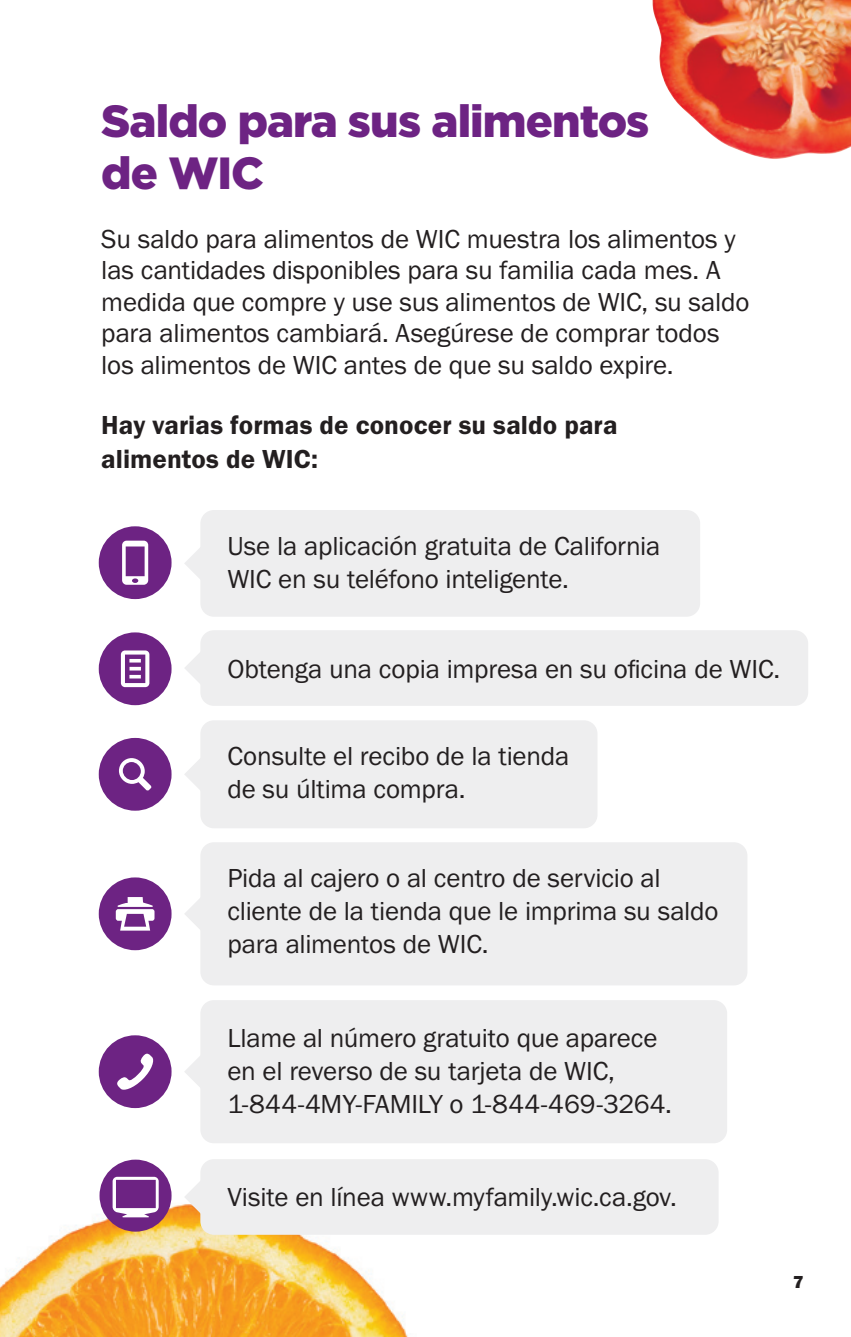
<style>
.page{position:relative;width:851px;height:1337px;background:#fff}
.page>*{position:absolute;margin:0;border:0;box-sizing:border-box;transform-origin:0 0}
.t1{font:900 45px/51.8px "Gotham";letter-spacing:-.02em;color:#6d2383}
.t2{font:27px/32.6px "Franklin Gothic URW Boo";letter-spacing:-.005em;color:#231f20}
.t3{font:27px/33.8px "Franklin Gothic URW Dem";letter-spacing:.005em;color:#231f20}
.t4{font:18px "Franklin Gothic URW Hea";color:#231f20}
</style>
<div class="page">
<img style="left:0;top:1195px;width:446px;height:141px">
<svg style="left:184px;top:548px;width:16px;height:31px"></svg>
<div style="left:200px;top:510px;width:500px;height:107px;background:#eeeeef;border-radius:14px"></div>
<div style="left:200px;top:630px;width:608px;height:76px;background:#eeeeef;border-radius:13px"></div>
<div style="left:200px;top:720px;width:397px;height:108px;background:#eeeeef;border-radius:14px"></div>
<div style="left:200px;top:842px;width:547px;height:143px;background:#eeeeef;border-radius:14px"></div>
<div style="left:200px;top:1000px;width:527px;height:143px;background:#eeeeef;border-radius:14px"></div>
<div style="left:200px;top:1159px;width:518px;height:75px;background:#eeeeef;border-radius:13px"></div>
<div style="left:99px;top:526px;width:72px;height:73px;background:#6d2383;border-radius:50%"></div>
<svg style="left:122px;top:540px;width:26px;height:45px"></svg>
<svg style="left:185px;top:1056px;width:15px;height:31px"></svg>
<div style="left:99px;top:1035px;width:72px;height:73px;background:#6d2383;border-radius:50%"></div>
<svg style="left:117px;top:1053px;width:37px;height:37px"></svg>
<svg style="left:184px;top:759px;width:16px;height:31px"></svg>
<div style="left:99px;top:738px;width:72px;height:72px;background:#6d2383;border-radius:50%"></div>
<svg style="left:119px;top:758px;width:33px;height:32px"></svg>
<img style="left:652px;top:0;width:198px;height:159px">
<div style="left:99px;top:632px;width:72px;height:73px;background:#6d2383;border-radius:50%"></div>
<svg style="left:121px;top:650px;width:28px;height:37px"></svg>
<svg style="left:185px;top:653px;width:15px;height:30px"></svg>
<svg style="left:184px;top:1182px;width:17px;height:34px"></svg>
<div style="left:99px;top:877px;width:72px;height:73px;background:#6d2383;border-radius:50%"></div>
<svg style="left:116px;top:897px;width:38px;height:33px"></svg>
<svg style="left:185px;top:899px;width:15px;height:30px"></svg>
<svg style="left:99px;top:1159px;width:72px;height:72px"></svg>
<h2 class="t1" style="left:101px;top:95px;width:549px">Saldo para sus alimentos de WIC</h2>
<p class="t2" style="left:101px;top:222px;width:649px;line-height:31.5px">Su saldo para alimentos de WIC muestra los alimentos y las cantidades disponibles para su familia cada mes. A medida que compre y use sus alimentos de WIC, su saldo para alimentos cambiará. Asegúrese de comprar todos los alimentos de WIC antes de que su saldo expire.</p>
<h3 class="t3" style="left:101px;top:408px;width:518px">Hay varias formas de conocer su saldo para alimentos de WIC:</h3>
<p class="t2" style="left:227px;top:529px;width:434px">Use la aplicación gratuita de California<br>WIC en su teléfono inteligente.</p>
<p class="t2" style="left:227px;top:651px;width:554px">Obtenga una copia impresa en su oficina de WIC.</p>
<p class="t2" style="left:227px;top:739px;width:343px">Consulte el recibo de la tienda de su última compra.</p>
<p class="t2" style="left:227px;top:861px;width:493px">Pida al cajero o al centro de servicio al cliente de la tienda que le imprima su saldo para alimentos de WIC.</p>
<p class="t2" style="left:227px;top:1021px;width:446px">Llame al número gratuito que aparece en el reverso de su tarjeta de WIC,<br>1-844-4MY-FAMILY o 1-844-469-3264.</p>
<p class="t2" style="left:227px;top:1180px;width:451px">Visite en línea www.myfamily.wic.ca.gov.</p>
<p class="t4" style="left:793px;top:1270px;width:12px">7</p>
</div>
